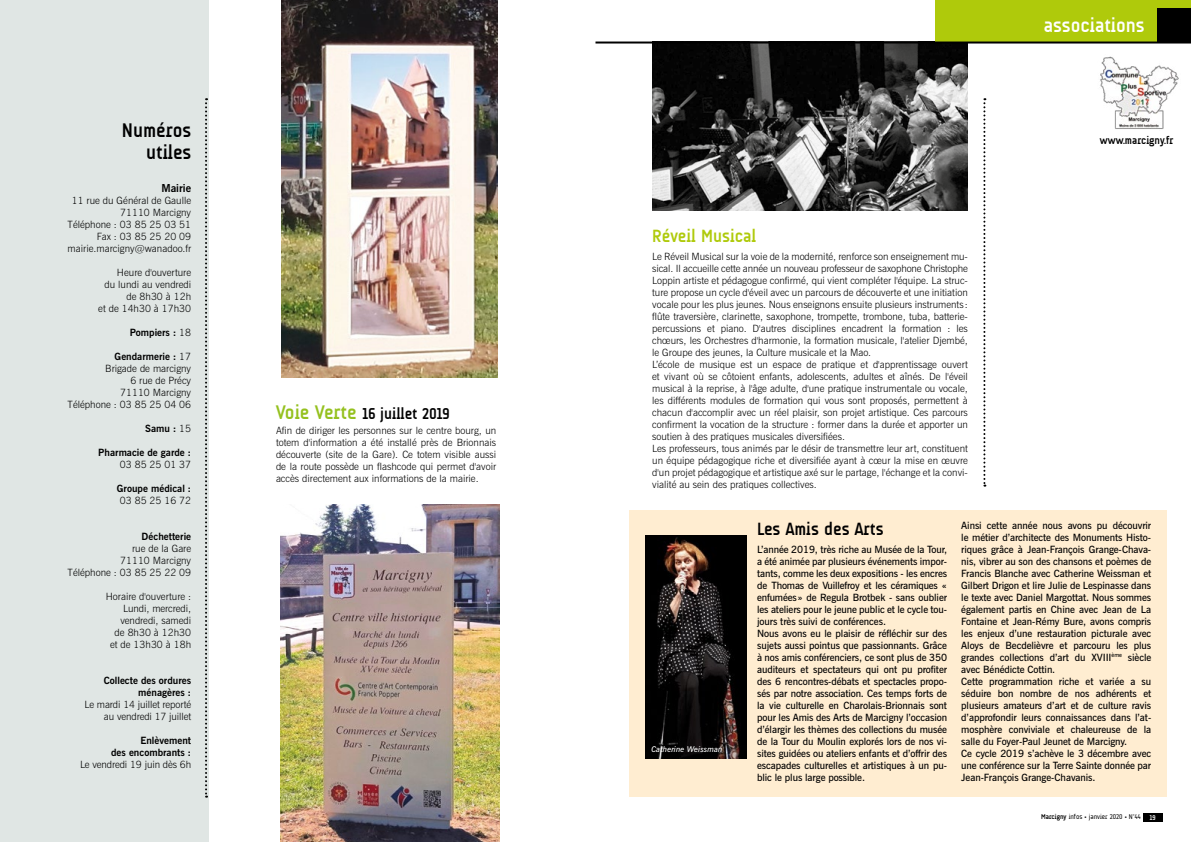
<style>
.page{position:relative;width:1191px;height:842px;background:#fff}
.page>*{position:absolute;margin:0;border:0;box-sizing:border-box;transform-origin:0 0}
.t1{font:700 20px/22px "A Udimat";color:#000;text-align:right}
.t2{font:700 20px "A Udimat";color:#fff}
.t3{font:700 18px "A Udimat";color:#000}
.t4{font:700 18px "A Udimat";color:#afca0b}
.t5{font:700 16px "A Udimat";color:#000}
.t6{font:700 11px "A Udimat";color:#000}
.t7{font:700 11px "News Gothic BT";color:#000}
.t8{font:300 10px/12px "News Gothic BT";color:#000;text-align:right}
.t9{font:600 10px/12px "News Gothic BT";letter-spacing:-.01em;color:#000}
.t10{font:700 10px/12px "News Gothic BT";color:#000;text-align:right}
.t11{font:italic 600 8px "News Gothic BT";color:#fff}
.t12{font:7px "A Udimat";color:#000}
.t13{font:700 7px "A Udimat";color:#fff}
.s1{font-weight:300}
.s2{font-weight:700}
.s3{font-size:20px;color:#95c11f}
</style>
<div class="page">
<img style="left:652px;top:44px;width:316px;height:167px">
<div style="left:1142px;top:813px;width:20px;height:8px;background:#000"></div>
<img style="left:1100px;top:56px;width:79px;height:73px">
<div style="left:935px;top:0;width:256px;height:43px;background:#afca0b"></div>
<div style="left:1157px;top:9px;width:34px;height:34px;background:#000"></div>
<hr style="left:595px;top:42px;width:596px;height:2px;background:#000">
<div style="left:0;top:0;width:208px;height:842px;background:#e0e6e4"></div>
<svg style="left:983px;top:98px;width:2px;height:389px"></svg>
<svg style="left:205px;top:98px;width:2px;height:700px"></svg>
<img style="left:281px;top:0;width:217px;height:377px">
<img style="left:280px;top:505px;width:219px;height:337px">
<div style="left:629px;top:510px;width:538px;height:287px;background:#ffedd1"></div>
<img style="left:645px;top:535px;width:101px;height:223px">
<h1 class="t1" style="left:122px;top:119px;width:71px">Numéros utiles</h1>
<p class="t7" style="left:161px;top:181px;width:31px">Mairie</p>
<p class="t8" style="left:68px;top:194px;width:125px">11 rue du Général de Gaulle<br>71110 Marcigny<br>Téléphone : 03 85 25 03 51<br>Fax : 03 85 25 20 09 mairie.marcigny@wanadoo.fr</p>
<p class="t8" style="left:98px;top:266px;width:94px">Heure d'ouverture<br>du lundi au vendredi de 8h30 à 12h<br>et de 14h30 à 17h30</p>
<p class="t10" style="left:130px;top:326px;width:63px">Pompiers : <span class="s1">18</span></p>
<p class="t8" style="left:68px;top:350px;width:125px"><span class="s2">Gendarmerie :</span> 17<br>Brigade de marcigny<br>6 rue de Précy<br>71110 Marcigny<br>Téléphone : 03 85 25 04 06</p>
<p class="t10" style="left:145px;top:422px;width:47px">Samu : <span class="s1">15</span></p>
<p class="t10" style="left:98px;top:446px;width:94px">Pharmacie de garde :</p>
<p class="t8" style="left:120px;top:458px;width:73px">03 85 25 01 37</p>
<p class="t10" style="left:117px;top:482px;width:76px">Groupe médical :</p>
<p class="t8" style="left:120px;top:494px;width:73px">03 85 25 16 72</p>
<p class="t10" style="left:142px;top:530px;width:51px">Déchetterie</p>
<p class="t8" style="left:68px;top:542px;width:125px">rue de la Gare<br>71110 Marcigny<br>Téléphone : 03 85 25 22 09</p>
<p class="t8" style="left:106px;top:590px;width:87px">Horaire d'ouverture :<br>Lundi, mercredi, vendredi, samedi<br>de 8h30 à 12h30 et de 13h30 à 18h</p>
<p class="t10" style="left:104px;top:674px;width:89px">Collecte des ordures ménagères :</p>
<p class="t8" style="left:85px;top:698px;width:108px">Le mardi 14 juillet reporté au vendredi 17 juillet</p>
<p class="t10" style="left:111px;top:734px;width:81px">Enlèvement<br>des encombrants :</p>
<p class="t8" style="left:80px;top:758px;width:113px">Le vendredi 19 juin dès 6h</p>
<h3 class="t5" style="left:276px;top:404px;width:175px"><span class="s3">Voie Verte</span> 16 juillet 2019</h3>
<p class="t8" style="left:276px;top:424px;width:222px;text-align:justify">Afin de diriger les personnes sur le centre bourg, un totem d'information a été installé près de Brionnais découverte (site de la Gare). Ce totem visible aussi de la route possède un flashcode qui permet d'avoir accès directement aux informations de la mairie.</p>
<h1 class="t2" style="left:1043px;top:14px;width:102px">associations</h1>
<p class="t6" style="left:1100px;top:135px;width:75px">www.marcigny.fr</p>
<h2 class="t4" style="left:652px;top:226px;width:106px">Réveil Musical</h2>
<p class="t8" style="left:652px;top:250px;width:317px;text-align:left">Le Réveil Musical sur la voie de la modernité, renforce son enseignement mu&shy;sical. Il accueille cette année un nouveau professeur de saxophone Christophe Loppin artiste et pédagogue confirmé, qui vient compléter l'équipe. La struc&shy;ture propose un cycle d'éveil avec un parcours de découverte et une initiation vocale pour les plus jeunes. Nous enseignons ensuite plusieurs instruments : flûte traversière, clarinette, saxophone, trompette, trombone, tuba, batterie&shy;percussions et piano. D'autres disciplines encadrent la formation : les chœurs, les Orchestres d'harmonie, la formation musicale, l'atelier Djembé, le Groupe des jeunes, la Culture musicale et la Mao.<br>L’école de musique est un espace de pratique et d'apprentissage ouvert et vivant où se côtoient enfants, adolescents, adultes et aînés. De l'éveil musical à la reprise, à l'âge adulte, d'une pratique instrumentale ou vocale, les différents modules de formation qui vous sont proposés, permettent à chacun d'accomplir avec un réel plaisir, son projet artistique. Ces parcours confirment la vocation de la structure : former dans la durée et apporter un soutien à des pratiques musicales diversifiées.<br>Les professeurs, tous animés par le désir de transmettre leur art, constituent un équipe pédagogique riche et diversifiée ayant à cœur la mise en œuvre d'un projet pédagogique et artistique axé sur le partage, l'échange et la convi&shy;vialité au sein des pratiques collectives.</p>
<h2 class="t3" style="left:757px;top:519px;width:128px">Les Amis des Arts</h2>
<p class="t9" style="left:757px;top:543px;width:191px">L’année 2019, très riche au Musée de la Tour, a été animée par plusieurs événements impor&shy;tants, comme les deux expositions - les encres de Thomas de Vuillefroy et les céramiques « enfumées» de Regula Brotbek - sans oublier les ateliers pour le jeune public et le cycle tou&shy;jours très suivi de conférences.<br>Nous avons eu le plaisir de réfléchir sur des sujets aussi pointus que passionnants. Grâce à nos amis conférenciers, ce sont plus de 350 auditeurs et spectateurs qui ont pu profiter des 6 rencontres-débats et spectacles propo&shy;sés par notre association. Ces temps forts de la vie culturelle en Charolais-Brionnais sont pour les Amis des Arts de Marcigny l’occasion d’élargir les thèmes des collections du musée de la Tour du Moulin explorés lors de nos vi&shy;sites guidées ou ateliers enfants et d’offrir des escapades culturelles et artistiques à un pu&shy;blic le plus large possible.</p>
<p class="t9" style="left:961px;top:519px;width:191px">Ainsi cette année nous avons pu découvrir le métier d’architecte des Monuments Histo&shy;riques grâce à Jean-François Grange-Chava&shy;nis, vibrer au son des chansons et poèmes de Francis Blanche avec Catherine Weissman et Gilbert Drigon et lire Julie de Lespinasse dans le texte avec Daniel Margottat. Nous sommes également partis en Chine avec Jean de La Fontaine et Jean-Rémy Bure, avons compris les enjeux d’une restauration picturale avec Aloys de Becdelièvre et parcouru les plus grandes collections d’art du XVIII<sup>ème</sup> siècle avec Bénédicte Cottin.<br>Cette programmation riche et variée a su séduire bon nombre de nos adhérents et plusieurs amateurs d’art et de culture ravis d’approfondir leurs connaissances dans l’at&shy;mosphère conviviale et chaleureuse de la salle du Foyer-Paul Jeunet de Marcigny.<br>Ce cycle 2019 s’achève le 3 décembre avec une conférence sur la Terre Sainte donnée par Jean-François Grange-Chavanis.</p>
<p class="t11" style="left:651px;top:745px;width:72px">Catherine Weissman</p>
<p class="t12" style="left:1041px;top:813px;width:101px"><span class="s2">Marcigny</span> infos • janvier 2020 • N°44</p>
<p class="t13" style="left:1149px;top:813px;width:7px">19</p>
</div>
